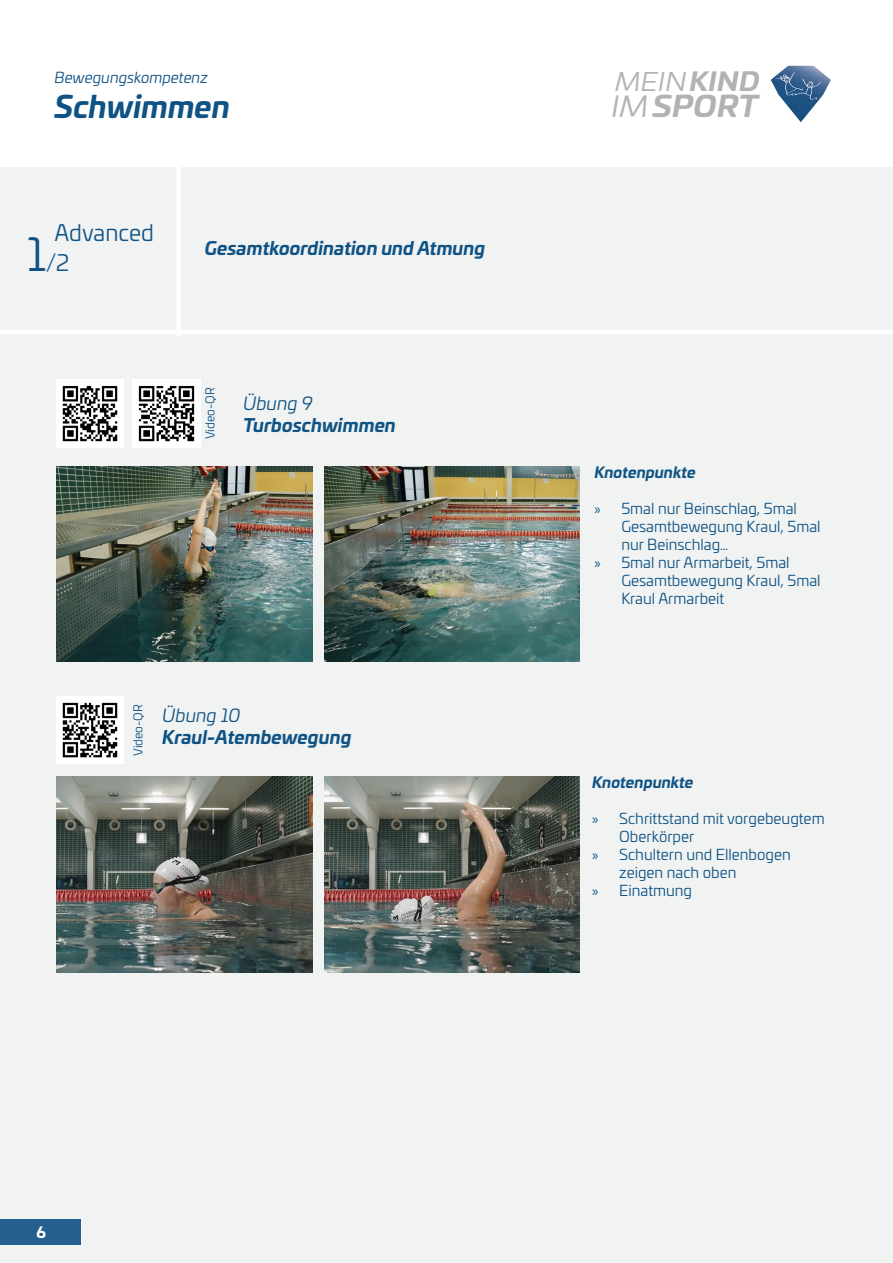
<style>
.page{position:relative;width:893px;height:1263px;background:#fff}
.page>*{position:absolute;margin:0;border:0;box-sizing:border-box;transform-origin:0 0}
.t1{font:italic 700 30px "Univia Pro";color:#0f5385}
.t2{font:italic 700 28.8px "Univia Pro";letter-spacing:.01em;color:#b1b2b3;scale:1.09 1}
.t3{font:italic 25.35px "Univia Pro";color:#b1b2b3;scale:1.09 1}
.t4{font:22.5px "Univia Pro";color:#0f5385}
.t5{font:italic 700 18px "Univia Pro";color:#0f5385}
.t6{font:italic 18px "Univia Pro";color:#0f5385}
.t7{font:15px/18px "Univia Pro";color:#0f5385}
.t8{font:italic 700 15px "Univia Pro";color:#0f5385}
.t9{font:italic 15px "Univia Pro";color:#0f5385}
.t10{font:700 15px "Univia Pro";color:#fff}
.t11{font:12px "Univia Pro";color:#0f5385}
.s1{font-size:45px}
.s2{font-weight:700}
.s3{font-weight:400}
.s4{font-family:"Myriad Pro"}
</style>
<div class="page">
<svg style="left:771px;top:66px;width:60px;height:56px"></svg>
<img style="left:775px;top:72px;width:28px;height:24px">
<img style="left:795px;top:79px;width:26px;height:21px">
<div style="left:0;top:168px;width:893px;height:1095px;background:#f1f3f2"></div>
<div style="left:0;top:1219px;width:81px;height:26px;background:#245f8f"></div>
<img style="left:56px;top:380px;width:67px;height:67px">
<img style="left:57px;top:466px;width:255px;height:196px">
<img style="left:325px;top:466px;width:255px;height:196px">
<img style="left:56px;top:696px;width:67px;height:68px">
<hr style="left:0;top:330px;width:893px;height:4px;background:#fff">
<div style="left:176px;top:166px;width:5px;height:170px;background:#fff"></div>
<img style="left:133px;top:380px;width:67px;height:67px">
<img style="left:57px;top:776px;width:255px;height:196px">
<img style="left:325px;top:776px;width:255px;height:196px">
<p class="t9" style="left:55px;top:67px;width:155px">Bewegungskompetenz</p>
<h1 class="t1" style="left:55px;top:82px;width:177px">Schwimmen</h1>
<p class="t4" style="left:54px;top:216px;width:101px">Advanced</p>
<p class="t4" style="left:27px;top:246px;width:44px"><span class="s1">1</span>/2</p>
<p class="t5" style="left:205px;top:234px;width:282px">Gesamtkoordination und Atmung</p>
<p class="t11" style="left:201px;top:439px;width:53px;rotate:-90deg">Video-QR</p>
<p class="t6" style="left:243px;top:390px;width:71px">Übung 9</p>
<p class="t5" style="left:243px;top:411px;width:154px">Turboschwimmen</p>
<p class="t11" style="left:129px;top:756px;width:53px;rotate:-90deg">Video-QR</p>
<p class="t6" style="left:162px;top:702px;width:80px">Übung 10</p>
<p class="t5" style="left:162px;top:722px;width:191px">Kraul-Atembewegung</p>
<h3 class="t3" style="left:615px;top:63px;width:134px">MEIN <span class="s2">KIND</span></h3>
<h2 class="t2" style="left:611px;top:83px;width:137px"><span class="s3">IM</span>SPORT</h2>
<p class="t8" style="left:594px;top:461px;width:103px">Knotenpunkte</p>
<p class="t7" style="left:621px;top:499px;width:201px;text-indent:-27px"><span class="s4">»</span> 5mal nur Beinschlag, 5mal<br>Gesamtbewegung Kraul, 5mal nur Beinschlag…</p>
<p class="t7" style="left:621px;top:553px;width:201px;text-indent:-27px"><span class="s4">»</span> 5mal nur Armarbeit, 5mal<br>Gesamtbewegung Kraul, 5mal<br>Kraul Armarbeit</p>
<p class="t8" style="left:592px;top:771px;width:103px">Knotenpunkte</p>
<p class="t7" style="left:619px;top:809px;width:207px;text-indent:-27px"><span class="s4">»</span> Schrittstand mit vorgebeugtem<br>Oberkörper</p>
<p class="t7" style="left:619px;top:845px;width:173px;text-indent:-27px"><span class="s4">»</span> Schultern und Ellenbogen zeigen nach oben</p>
<p class="t7" style="left:592px;top:881px;width:101px"><span class="s4">»</span> Einatmung</p>
<p class="t10" style="left:37px;top:1221px;width:11px">6</p>
</div>
